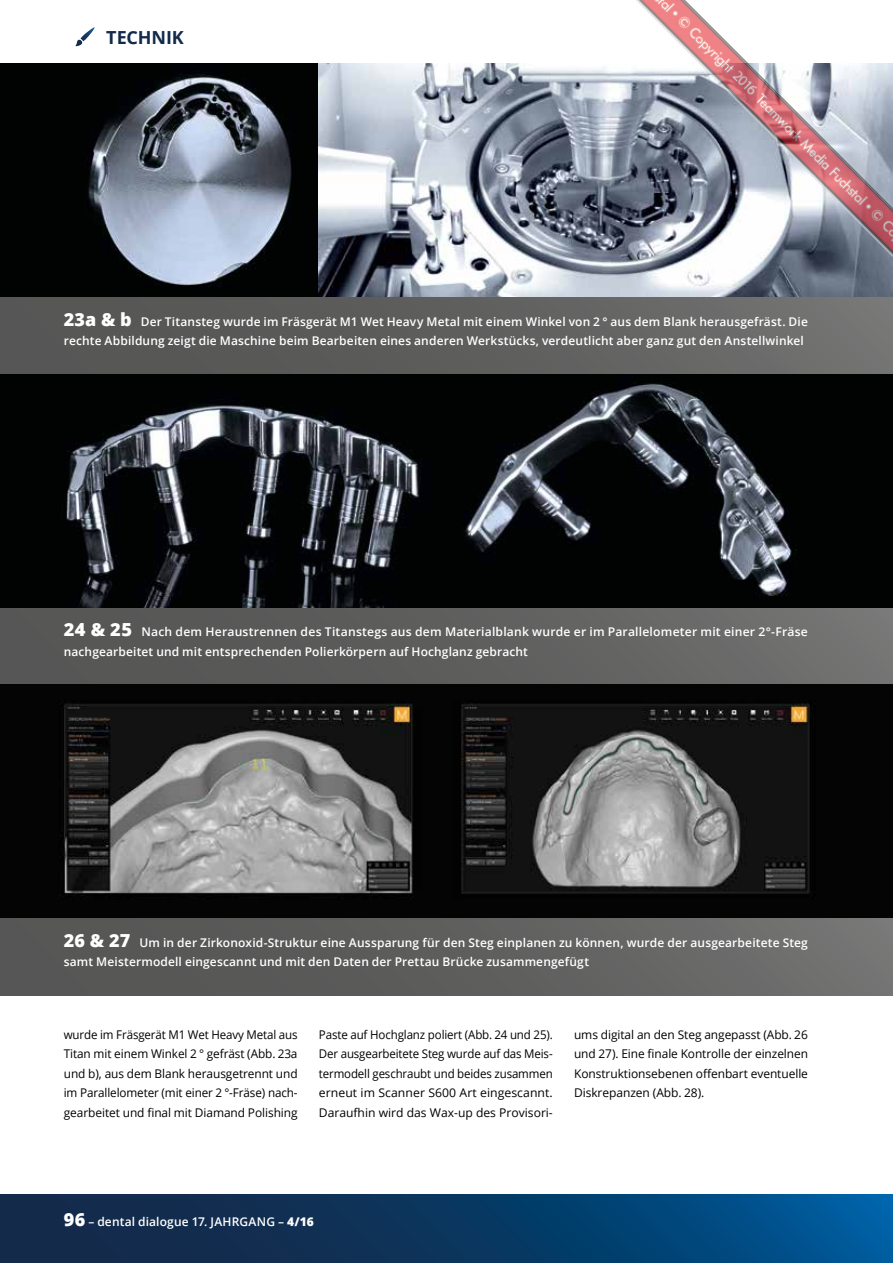
<style>
.page{position:relative;width:893px;height:1263px;background:#fff}
.page>*{position:absolute;margin:0;border:0;box-sizing:border-box;transform-origin:0 0}
.t1{font:700 18px "Open Sans";letter-spacing:-.01em;color:#132a4b}
.t2{font:600 12px/19.5px "Open Sans";letter-spacing:.01em;color:#fff}
.t3{font:12px/19.5px "Open Sans";letter-spacing:-.005em;color:#000;text-align:justify;scale:.96 1}
.t4{font:12px/19.5px "Open Sans";letter-spacing:-.005em;color:#000;text-align:justify}
.s1{font-weight:800;font-size:18px}
.s2{font-weight:800}
</style>
<div class="page">
<svg style="left:0;top:1195px;width:893px;height:68px;background:#093a66"></svg>
<svg style="left:75px;top:27px;width:20px;height:19px"></svg>
<img style="left:0;top:64px;width:556px;height:234px">
<div style="left:0;top:298px;width:893px;height:76px;background:linear-gradient(to right,#515150,#6f6f6e)"></div>
<img style="left:0;top:374px;width:893px;height:234px">
<div style="left:0;top:608px;width:893px;height:77px;background:linear-gradient(to right,#515150,#707170)"></div>
<img style="left:0;top:685px;width:893px;height:233px">
<div style="left:0;top:918px;width:893px;height:77px;background:linear-gradient(to right,#515150,#717170)"></div>
<img style="left:556px;top:0;width:337px;height:337px">
<h1 class="t1" style="left:106px;top:24px;width:79px">TECHNIK</h1>
<p class="t2" style="left:64px;top:311px;width:746px"><span class="s1">23a &amp; b</span> Der Titansteg wurde im Fräsgerät M1 Wet Heavy Metal mit einem Winkel von 2 ° aus dem Blank herausgefräst. Die rechte Abbildung zeigt die Maschine beim Bearbeiten eines anderen Werkstücks, verdeutlicht aber ganz gut den Anstellwinkel</p>
<p class="t2" style="left:64px;top:622px;width:746px"><span class="s1">24 &amp; 25</span> Nach dem Heraustrennen des Titanstegs aus dem Materialblank wurde er im Parallelometer mit einer 2°-Fräse nachgearbeitet und mit entsprechenden Polierkörpern auf Hochglanz gebracht</p>
<p class="t2" style="left:64px;top:932px;width:746px"><span class="s1">26 &amp; 27</span> Um in der Zirkonoxid-Struktur eine Aussparung für den Steg einplanen zu können, wurde der ausgearbeitete Steg samt Meistermodell eingescannt und mit den Daten der Prettau Brücke zusammengefügt</p>
<p class="t3" style="left:64px;top:1024px;width:245px">wurde im Fräsgerät M1 Wet Heavy Metal aus Titan mit einem Winkel 2 ° gefräst (Abb. 23a und b), aus dem Blank herausgetrennt und im Parallelometer (mit einer 2 °-Fräse) nach&shy;gearbeitet und final mit Diamand Polishing</p>
<p class="t3" style="left:319px;top:1024px;width:245px">Paste auf Hochglanz poliert (Abb. 24 und 25).<br>Der ausgearbeitete Steg wurde auf das Meis&shy;termodell geschraubt und beides zusammen erneut im Scanner S600 Art eingescannt.<br>Daraufhin wird das Wax-up des Provisori-</p>
<p class="t4" style="left:574px;top:1024px;width:235px">ums digital an den Steg angepasst (Abb. 26 und 27). Eine finale Kontrolle der einzelnen Konstruktionsebenen offenbart eventuelle Diskrepanzen (Abb. 28).</p>
<p class="t2" style="left:64px;top:1211px;width:252px"><span class="s1">96</span> – dental dialogue 17. JAHRGANG – <span class="s2">4/16</span></p>
</div>
